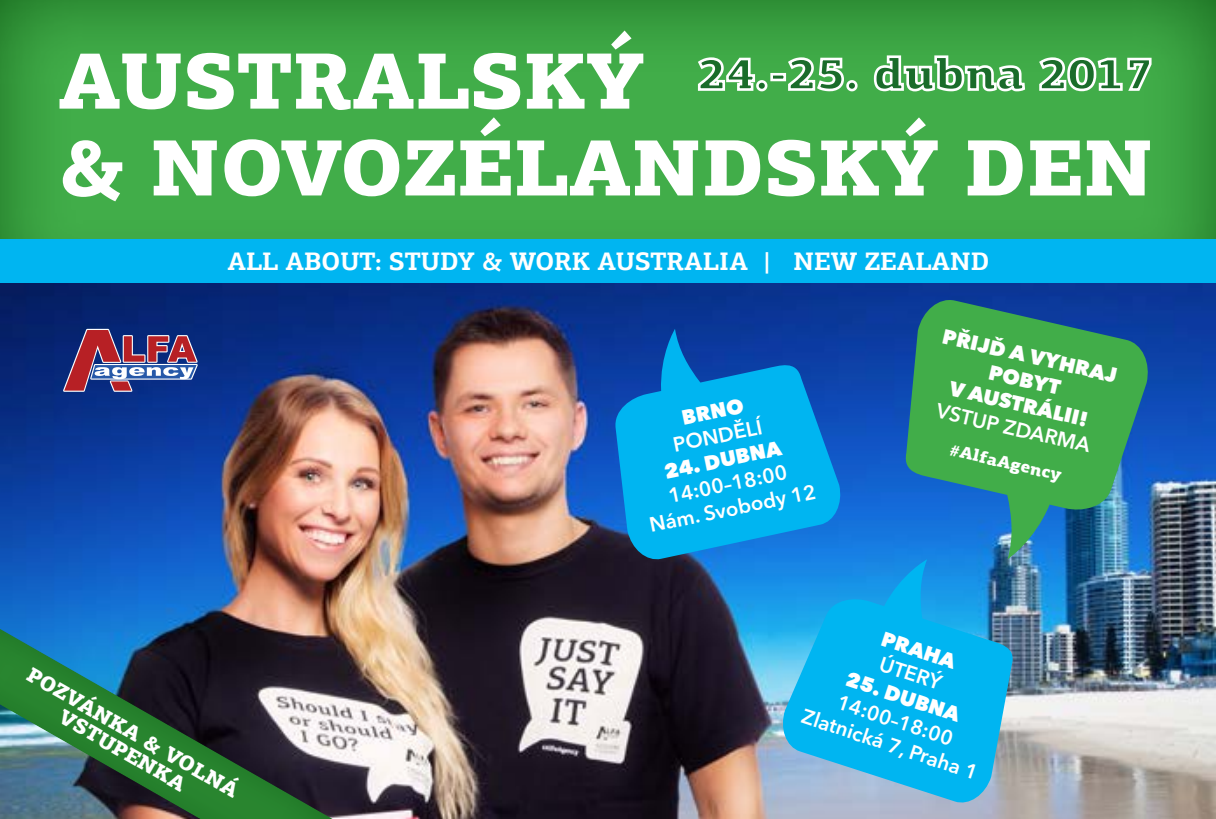
<style>
.page{position:relative;width:1216px;height:819px;background:#fff}
.page>*{position:absolute;margin:0;border:0;box-sizing:border-box;transform-origin:0 0}
.t1{font:900 79.62px "PF Agora Slab Pro";color:#fff}
.t2{font:900 45.5px "PF Agora Slab Pro";color:#1a6c2a}
.t3{font:700 25.38px "PF Agora Slab Pro";color:#fff}
.t4{font:900 20.82px/20.8px "PF Agora Slab Pro";color:#fff;text-align:center}
.t5{font:600 20.47px/24.7px "Avenir Next LT Pro";color:#fff;text-align:center}
.t6{font:800 20.47px/24.7px "Avenir Next LT Pro";color:#fff;text-align:center}
.t7{font:900 16.97px "PF Agora Slab Pro";color:#fff}
</style>
<div class="page">
<div style="left:0;top:0;width:1215px;height:311px;background:#1f732d;opacity:.94"></div>
<img style="left:0;top:282px;width:1215px;height:537px">
<svg style="left:696px;top:55px;width:73px;height:38px"></svg>
<div style="left:770px;top:73px;width:16px;height:8px;border:3px solid #fff"></div>
<svg style="left:786px;top:56px;width:73px;height:37px"></svg>
<svg style="left:872px;top:54px;width:154px;height:39px"></svg>
<svg style="left:1037px;top:56px;width:115px;height:37px"></svg>
<img style="left:0;top:577px;width:387px;height:242px">
<svg style="left:61px;top:327px;width:139px;height:66px;background:#654d7c"></svg>
<svg style="left:613px;top:329px;width:230px;height:233px;background:#058ed8"></svg>
<svg style="left:779px;top:559px;width:237px;height:247px;background:#25ace4"></svg>
<div style="left:0;top:239px;width:1215px;height:43px;background:#00b5f1"></div>
<svg style="left:902px;top:297px;width:249px;height:262px;background:#318f75"></svg>
<div style="left:881px;top:631px;width:76px;height:38px;background:#00b5f1"></div>
<h1 class="t1" style="left:586px;top:29px;width:60px">Ý</h1>
<h1 class="t1" style="left:58px;top:29px;width:119px">AUST</h1>
<h1 class="t1" style="left:292px;top:29px;width:119px">RALSK</h1>
<h2 class="t2" style="left:697px;top:44px;width:457px">24.-25. DUBNA 2017</h2>
<h1 class="t1" style="left:457px;top:115px;width:119px">ÉLAN</h1>
<h1 class="t1" style="left:701px;top:115px;width:386px">DSKÝ DEN</h1>
<h1 class="t1" style="left:58px;top:115px;width:221px">&amp; NOVOZ</h1>
<p class="t3" style="left:227px;top:245px;width:763px">ALL ABOUT: STUDY &amp; WORK AUSTRALIA | NEW ZEALAND</p>
<p class="t4" style="left:34px;top:663px;width:241px;rotate:30deg">POZVÁNKA &amp; VOLNÁ<br>VSTUPENKA</p>
<p class="t6" style="left:679px;top:406px;width:64px;rotate:-12deg">Brno</p>
<p class="t5" style="left:671px;top:433px;width:92px;rotate:-12deg">pondělí</p>
<p class="t6" style="left:662px;top:460px;width:121px;rotate:-12deg">24. dub na</p>
<p class="t5" style="left:642px;top:489px;width:171px;rotate:-12deg">14:00–18:00<br>Nám. Svobody 12</p>
<p class="t6" style="left:945px;top:323px;width:180px;rotate:13deg">PŘIJĎ A VYHRA J<br>POBYT</p>
<p class="t5" style="left:939px;top:398px;width:159px;rotate:13deg">vstup zdarma</p>
<p class="t6" style="left:952px;top:375px;width:143px;rotate:13deg">V AU STRÁLII!</p>
<p class="t7" style="left:952px;top:438px;width:116px;rotate:13deg">#ALFAAGENCY</p>
<p class="t5" style="left:883px;top:651px;width:66px;rotate:18deg">úterý</p>
<p class="t6" style="left:850px;top:666px;width:121px;rotate:18deg">25. dub na</p>
<p class="t5" style="left:813px;top:680px;width:186px;rotate:18deg">14:00–18:00<br>Zlatnická 7, Praha 1</p>
</div>
